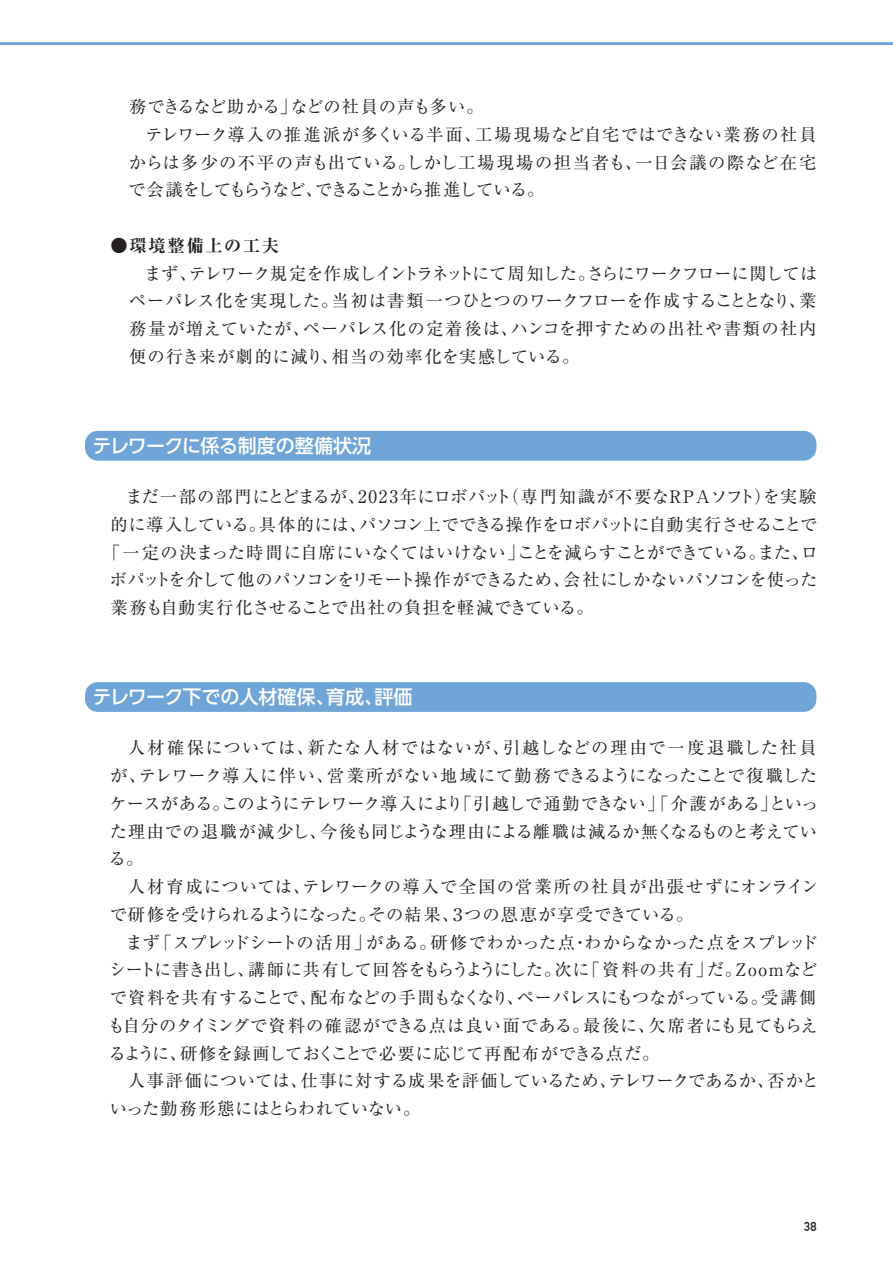
<style>
.page{position:relative;width:893px;height:1263px;background:#fff}
.page>*{position:absolute;margin:0;border:0;box-sizing:border-box;transform-origin:0 0}
.t1{font:500 19.05px "UD Shin Go Pr 6";letter-spacing:-.01em;color:#fff}
.t2{font:17.25px/27.8px "Ryumin Pr 6 N";letter-spacing:.015em;color:#231f20;text-align:justify}
.t3{font:17.25px/27.8px "Ryumin Pr 6 N";letter-spacing:.045em;color:#231f20}
.t4{font:17.25px "Ryumin Pr 6 N";letter-spacing:-.02em;color:#231f20}
.t5{font:17.25px "Ryumin Pr 6 N";letter-spacing:.035em;color:#231f20}
.t6{font:17.25px "Ryumin Pr 6 N";letter-spacing:.085em;color:#231f20}
.t7{font:17.25px "Ryumin Pr 6 N";letter-spacing:-.07em;color:#231f20}
.t8{font:700 expanded 17.25px "Ryumin Pr 6 N";letter-spacing:.1em;color:#231f20}
.t9{font:700 12.75px "DIN Alternate";color:#231f20}
</style>
<div class="page">
<div style="left:85px;top:431px;width:731px;height:30px;background:#6fa4d7;border-radius:13px"></div>
<div style="left:85px;top:682px;width:731px;height:30px;background:#6fa4d7;border-radius:13px"></div>
<hr style="left:0;top:42px;width:893px;height:3px;background:#6fa4d7">
<p class="t5" style="left:129px;top:93px;width:356px">務できるなど助かる」などの社員の声も多い。</p>
<p class="t3" style="left:145px;top:119px;width:673px">テレワーク導入の推進派が多くいる半面、工場現場など自宅ではできない業務の社員</p>
<p class="t6" style="left:129px;top:148px;width:689px">からは多少の不平の声も出ている。しかし工場現場の担当者も、一日会議の際など在宅</p>
<p class="t7" style="left:128px;top:176px;width:418px">で会議をしてもらうなど、できることから推進している。</p>
<p class="t8" style="left:111px;top:232px;width:170px">●環境整備上の工夫</p>
<p class="t2" style="left:129px;top:258px;width:690px;text-indent:15px">まず、テレワーク規定を作成しイントラネットにて周知した。さらにワークフローに関してはペーパレス化を実現した。当初は書類一つひとつのワークフローを作成することとなり、業務量が増えていたが、ペーパレス化の定着後は、ハンコを押すための出社や書類の社内便の行き来が劇的に減り、相当の効率化を実感している。</p>
<p class="t1" style="left:92px;top:430px;width:280px">テレワークに係る制度の整備状況</p>
<p class="t5" style="left:126px;top:483px;width:692px">まだ一部の部門にとどまるが、2023年にロボパット（専門知識が不要なRPAソフト）を実験</p>
<p class="t4" style="left:111px;top:511px;width:708px">的に導入している。具体的には、パソコン上でできる操作をロボパットに自動実行させることで</p>
<p class="t2" style="left:103px;top:537px;width:716px">「一定の決まった時間に自席にいなくてはいけない」ことを減らすことができている。また、ロ</p>
<p class="t4" style="left:109px;top:566px;width:709px">ボパットを介して他のパソコンをリモート操作ができるため、会社にしかないパソコンを使った</p>
<p class="t2" style="left:111px;top:593px;width:485px">業務も自動実行化させることで出社の負担を軽減できている。</p>
<p class="t1" style="left:92px;top:681px;width:322px">テレワーク下での人材確保、育成、評価</p>
<p class="t2" style="left:109px;top:733px;width:711px;text-align:left;text-indent:19px">人材確保については、新たな人材ではないが、引越しなどの理由で一度退職した社員が、テレワーク導入に伴い、営業所がない地域にて勤務できるようになったことで復職したケースがある。このようにテレワーク導入により「引越しで通勤できない」「介護がある」といった理由での退職が減少し、今後も同じような理由による離職は減るか無くなるものと考えている。</p>
<p class="t3" style="left:110px;top:872px;width:710px;text-indent:18px">人材育成については、テレワークの導入で全国の営業所の社員が出張せずにオンラインで研修を受けられるようになった。その結果、３つの恩恵が享受できている。</p>
<p class="t2" style="left:108px;top:927px;width:712px;text-indent:18px">まず「スプレッドシートの活用」がある。研修でわかった点・わからなかった点をスプレッドシートに書き出し、講師に共有して回答をもらうようにした。次に「資料の共有」だ。Zoomなどで資料を共有することで、配布などの手間もなくなり、ペーパレスにもつながっている。受講側も自分のタイミングで資料の確認ができる点は良い面である。最後に、欠席者にも見てもらえるように、研修を録画しておくことで必要に応じて再配布ができる点だ。</p>
<p class="t2" style="left:110px;top:1066px;width:711px;text-indent:18px">人事評価については、仕事に対する成果を評価しているため、テレワークであるか、否かといった勤務形態にはとらわれていない。</p>
<p class="t9" style="left:804px;top:1217px;width:14px">38</p>
</div>
